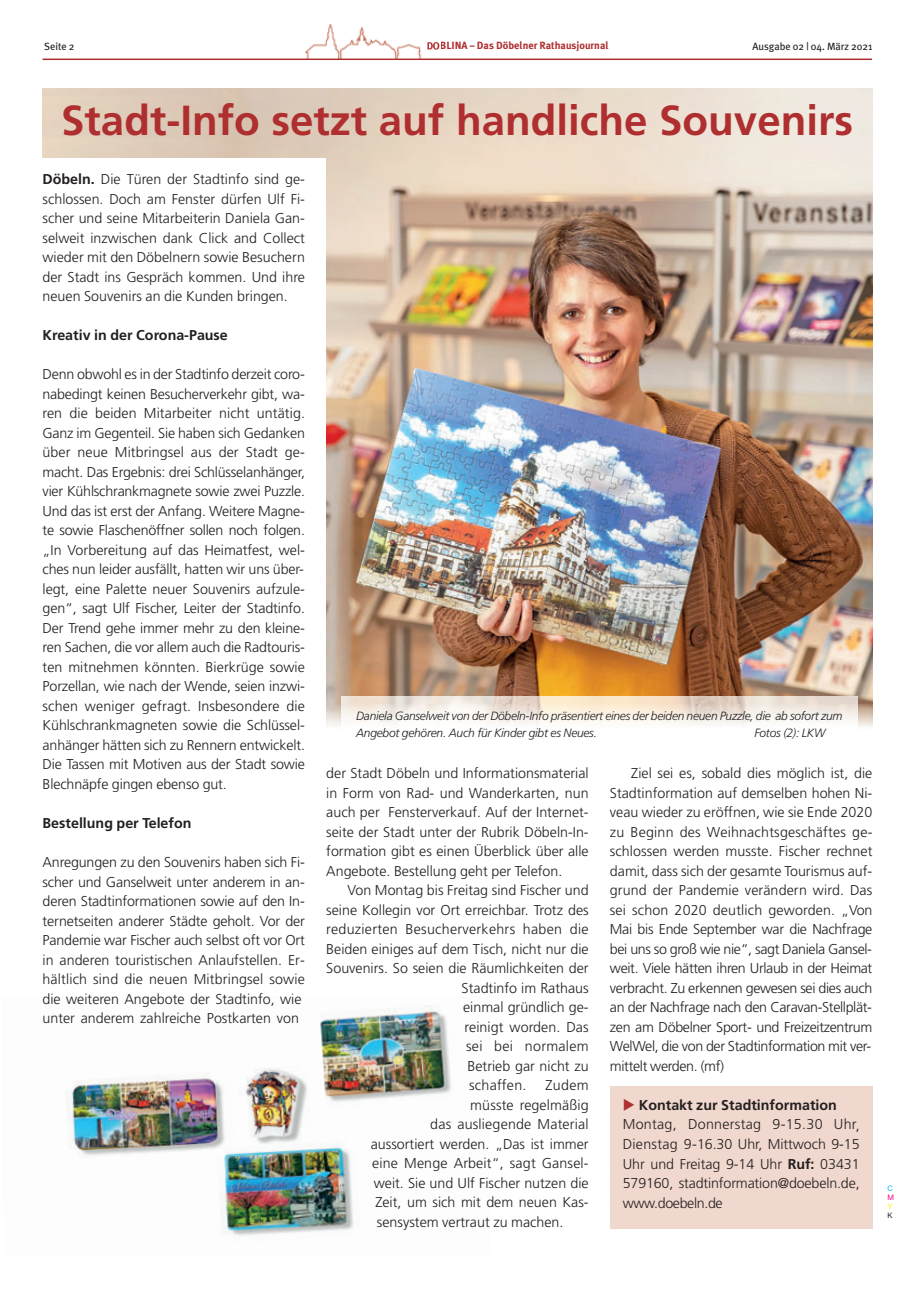
<style>
.page{position:relative;width:915px;height:1293px;background:#fff}
.page>*{position:absolute;margin:0;border:0;box-sizing:border-box;transform-origin:0 0}
.t1{font:700 42px "Frutiger";color:#af2e2f}
.t2{font:300 14.25px/19.5px "Frutiger";color:#231f20;text-align:justify}
.t3{font:300 14.25px "Frutiger";letter-spacing:.02em;color:#231f20}
.t4{font:700 14.25px "Frutiger";color:#231f20}
.t5{font:italic 300 12px/16.8px "Frutiger";letter-spacing:-.02em;color:#231f20}
.t6{font:700 10.5px "Meta Plus";color:#af2e2f}
.t7{font:10.5px "Meta Plus";color:#231f20}
.t8{font:7.5px "Helvetica Neue";color:#00aeef}
.t9{font:7.5px "Helvetica Neue";color:#ed028c}
.t10{font:7.5px "Helvetica Neue";color:#fff101}
.t11{font:7.5px "Helvetica Neue";color:#231f20}
.s1{font-weight:700}
.s2{color:#af2e2f}
</style>
<div class="page">
<div style="left:609px;top:1086px;width:263px;height:143px;background:#f0d8ce"></div>
<img style="left:304px;top:25px;width:136px;height:34px">
<svg style="left:427px;top:42px;width:13px;height:7px"></svg>
<hr style="left:43px;top:59px;width:828px;height:1px;background:#af2e2f">
<img style="left:326px;top:89px;width:546px;height:615px">
<img style="left:326px;top:704px;width:15px;height:23px">
<img style="left:857px;top:704px;width:16px;height:23px">
<img style="left:66px;top:1005px;width:385px;height:231px">
<img style="left:341px;top:696px;width:516px;height:30px">
<p class="t7" style="left:44px;top:43px;width:32px">Seite 2</p>
<p class="t6" style="left:426px;top:42px;width:184px">DOBLINA – Das Döbelner Rathausjournal</p>
<p class="t7" style="left:752px;top:43px;width:121px">Ausgabe 02 | 04. März 2021</p>
<h1 class="t1" style="left:61px;top:104px;width:793px">Stadt-Info setzt auf handliche Souvenirs</h1>
<p class="t2" style="left:43px;top:171px;width:264px"><span class="s1">Döbeln.</span> Die Türen der Stadtinfo sind ge&shy;schlossen. Doch am Fenster dürfen Ulf Fi&shy;scher und seine Mitarbeiterin Daniela Gan&shy;selweit inzwischen dank Click and Collect wieder mit den Döbelnern sowie Besuchern der Stadt ins Gespräch kommen. Und ihre neuen Souvenirs an die Kunden bringen.</p>
<p class="t4" style="left:43px;top:330px;width:187px">Kreativ in der Corona-Pause</p>
<p class="t2" style="left:43px;top:366px;width:264px">Denn obwohl es in der Stadtinfo derzeit coro&shy;nabedingt keinen Besucherverkehr gibt, wa&shy;ren die beiden Mitarbeiter nicht untätig.<br>Ganz im Gegenteil. Sie haben sich Gedanken über neue Mitbringsel aus der Stadt ge&shy;macht. Das Ergebnis: drei Schlüsselanhänger, vier Kühlschrankmagnete sowie zwei Puzzle.<br>Und das ist erst der Anfang. Weitere Magne&shy;te sowie Flaschenöffner sollen noch folgen. „In Vorbereitung auf das Heimatfest, wel&shy;ches nun leider ausfällt, hatten wir uns über&shy;legt, eine Palette neuer Souvenirs aufzule&shy;gen“, sagt Ulf Fischer, Leiter der Stadtinfo.<br>Der Trend gehe immer mehr zu den kleine&shy;ren Sachen, die vor allem auch die Radtouris&shy;ten mitnehmen könnten. Bierkrüge sowie Porzellan, wie nach der Wende, seien inzwi&shy;schen weniger gefragt. Insbesondere die Kühlschrankmagneten sowie die Schlüssel&shy;anhänger hätten sich zu Rennern entwickelt.<br>Die Tassen mit Motiven aus der Stadt sowie Blechnäpfe gingen ebenso gut.</p>
<p class="t4" style="left:43px;top:817px;width:150px">Bestellung per Telefon</p>
<p class="t2" style="left:43px;top:853px;width:264px;text-align:left">Anregungen zu den Souvenirs haben sich Fi&shy;scher und Ganselweit unter anderem in an&shy;deren Stadtinformationen sowie auf den In&shy;ternetseiten anderer Städte geholt. Vor der Pandemie war Fischer auch selbst oft vor Ort in anderen touristischen Anlaufstellen. Er&shy;hältlich sind die neuen Mitbringsel sowie die weiteren Angebote der Stadtinfo, wie unter anderem zahlreiche Postkarten von</p>
<p class="t5" style="left:356px;top:708px;width:487px">Daniela Ganselweit von der Döbeln-Info präsentiert eines der beiden neuen Puzzle, die ab sofort zum<br>Angebot gehören. Auch für Kinder gibt es Neues.</p>
<p class="t5" style="left:754px;top:725px;width:72px">Fotos (2): LKW</p>
<p class="t2" style="left:326px;top:764px;width:264px">der Stadt Döbeln und Informationsmaterial in Form von Rad- und Wanderkarten, nun auch per Fensterverkauf. Auf der Internet&shy;seite der Stadt unter der Rubrik Döbeln-In&shy;formation gibt es einen Überblick über alle Angebote. Bestellung geht per Telefon.</p>
<p class="t2" style="left:347px;top:881px;width:242px">Von Montag bis Freitag sind Fischer und</p>
<p class="t2" style="left:326px;top:901px;width:264px">seine Kollegin vor Ort erreichbar. Trotz des</p>
<p class="t3" style="left:326px;top:923px;width:264px">reduzierten Besucherverkehrs haben die</p>
<p class="t2" style="left:326px;top:940px;width:264px">Beiden einiges auf dem Tisch, nicht nur die</p>
<p class="t2" style="left:326px;top:959px;width:264px">Souvenirs. So seien die Räumlichkeiten der</p>
<p class="t2" style="left:461px;top:979px;width:128px">Stadtinfo im Rathaus</p>
<p class="t2" style="left:463px;top:998px;width:127px">einmal gründlich ge-</p>
<p class="t2" style="left:464px;top:1018px;width:125px">reinigt worden. Das</p>
<p class="t3" style="left:466px;top:1040px;width:124px">sei bei normalem</p>
<p class="t2" style="left:467px;top:1057px;width:122px">Betrieb gar nicht zu</p>
<p class="t3" style="left:469px;top:1079px;width:59px">schaffen.</p>
<p class="t2" style="left:545px;top:1076px;width:45px">Zudem</p>
<p class="t2" style="left:470px;top:1096px;width:120px">müsste regelmäßig</p>
<p class="t2" style="left:430px;top:1115px;width:160px">das ausliegende Material</p>
<p class="t2" style="left:370px;top:1135px;width:219px">aussortiert werden. „Das ist immer</p>
<p class="t2" style="left:372px;top:1154px;width:218px">eine Menge Arbeit“, sagt Gansel-</p>
<p class="t2" style="left:374px;top:1174px;width:216px">weit. Sie und Ulf Fischer nutzen die</p>
<p class="t2" style="left:375px;top:1193px;width:215px">Zeit, um sich mit dem neuen Kas-</p>
<p class="t2" style="left:377px;top:1213px;width:188px">sensystem vertraut zu machen.</p>
<p class="t2" style="left:609px;top:764px;width:264px;text-indent:21px">Ziel sei es, sobald dies möglich ist, die Stadtinformation auf demselben hohen Ni&shy;veau wieder zu eröffnen, wie sie Ende 2020 zu Beginn des Weihnachtsgeschäftes ge&shy;schlossen werden musste. Fischer rechnet damit, dass sich der gesamte Tourismus auf&shy;grund der Pandemie verändern wird. Das sei schon 2020 deutlich geworden. „Von Mai bis Ende September war die Nachfrage bei uns so groß wie nie“, sagt Daniela Gansel&shy;weit. Viele hätten ihren Urlaub in der Heimat verbracht. Zu erkennen gewesen sei dies auch an der Nachfrage nach den Caravan-Stellplät&shy;zen am Döbelner Sport- und Freizeitzentrum WelWel, die von der Stadtinformation mit ver&shy;mittelt werden. (mf)</p>
<p class="t2" style="left:622px;top:1096px;width:238px;text-align:left"><span class="s2">◆</span> <span class="s1">Kontakt zur Stadtinformation<br></span>Montag, Donnerstag 9-15.30 Uhr,<br>Dienstag 9-16.30 Uhr, Mittwoch 9-15<br>Uhr und Freitag 9-14 Uhr <span class="s1">Ruf:</span> 03431<br>579160, stadtinformation@doebeln.de, www.doebeln.de</p>
<p class="t8" style="left:887px;top:1185px;width:7px">C</p>
<p class="t9" style="left:887px;top:1194px;width:8px">M</p>
<p class="t10" style="left:887px;top:1203px;width:6px">Y</p>
<p class="t11" style="left:887px;top:1212px;width:7px">K</p>
</div>
